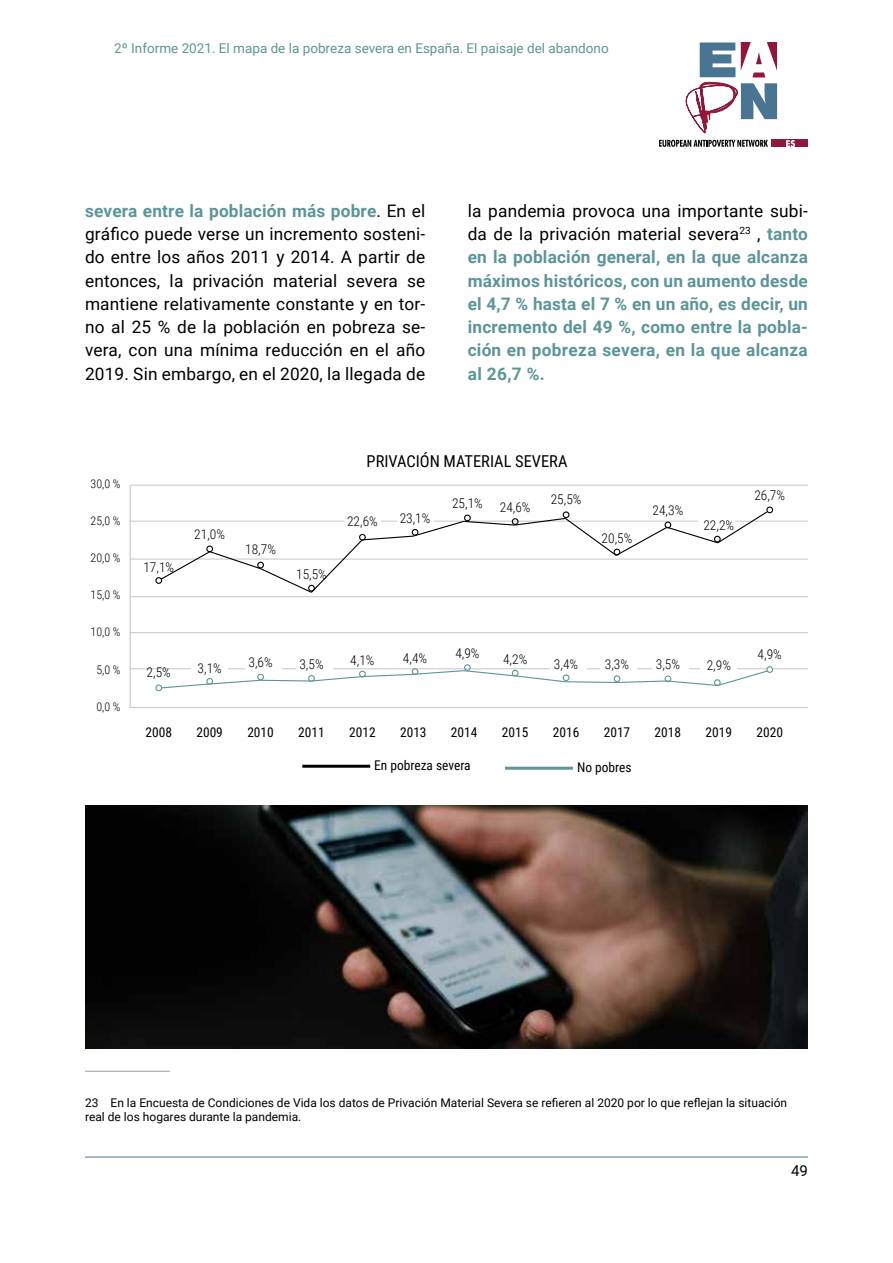
<style>
.page{position:relative;width:893px;height:1263px;background:#fff}
.page>*{position:absolute;margin:0;border:0;box-sizing:border-box;transform-origin:0 0}
.t1{font:17.25px/23.2px "Roboto";letter-spacing:.01em;color:#000;text-align:justify}
.t2{font:700 17.25px/23.2px "Roboto";letter-spacing:.02em;color:#5c9598;text-align:justify}
.t3{font:16.35px "Roboto Condensed";color:#000}
.t4{font:15px "Roboto";color:#000}
.t5{font:300 13.5px "Roboto Condensed";color:#000}
.t6{font:13.5px "Roboto Condensed";color:#000}
.t7{font:13.5px "Roboto";color:#5c9598}
.t8{font:12px/14.4px "Roboto";color:#000}
.t9{font:300 12px "Roboto Condensed";color:#000}
.s1{font-weight:700;color:#5c9598}
.s2{font-weight:400;color:#000}
</style>
<div class="page">
<svg style="left:659px;top:43px;width:118px;height:104px"></svg>
<div style="left:772px;top:139px;width:36px;height:8px;background:#8f1739"></div>
<svg style="left:786px;top:140px;width:9px;height:7px"></svg>
<hr style="left:85px;top:1157px;width:723px;height:1px;background:#497593">
<hr style="left:85px;top:1071px;width:85px;height:1px;background:#9d9d9c">
<hr style="left:302px;top:765px;width:68px;height:3px;background:#000">
<hr style="left:505px;top:767px;width:68px;height:3px;background:#5c9598">
<hr style="left:130px;top:485px;width:1px;height:223px;background:#c6c6c6">
<hr style="left:130px;top:707px;width:678px;height:1px;background:#c6c6c6">
<hr style="left:131px;top:596px;width:677px;height:1px;background:#c6c6c6">
<hr style="left:130px;top:559px;width:678px;height:1px;background:#c6c6c6">
<hr style="left:130px;top:632px;width:678px;height:1px;background:#c6c6c6">
<hr style="left:130px;top:668px;width:678px;height:1px;background:#c6c6c6">
<hr style="left:130px;top:521px;width:678px;height:1px;background:#c6c6c6">
<hr style="left:130px;top:485px;width:678px;height:1px;background:#c6c6c6">
<div style="left:464px;top:664px;width:7px;height:7px;border:1px solid #5c9598;border-radius:50%"></div>
<div style="left:766px;top:506px;width:7px;height:7px;border:1px solid #000;border-radius:50%"></div>
<div style="left:155px;top:684px;width:7px;height:7px;border:1px solid #5c9598;border-radius:50%"></div>
<div style="left:155px;top:577px;width:7px;height:7px;border:1px solid #000;border-radius:50%"></div>
<svg style="left:160px;top:510px;width:608px;height:83px"></svg>
<svg style="left:160px;top:667px;width:612px;height:22px"></svg>
<div style="left:766px;top:666px;width:7px;height:7px;border:1px solid #5c9598;border-radius:50%"></div>
<img style="left:85px;top:806px;width:723px;height:242px">
<p class="t7" style="left:114px;top:38px;width:496px">2º Informe 2021. El mapa de la pobreza severa en España. El paisaje del abandono</p>
<p class="t1" style="left:85px;top:198px;width:342px"><span class="s1">severa entre la población más pobre</span>. En el gráfico puede verse un incremento sosteni&shy;do entre los años 2011 y 2014. A partir de entonces, la privación material severa se mantiene relativamente constante y en tor&shy;no al 25 % de la población en pobreza se&shy;vera, con una mínima reducción en el año 2019. Sin embargo, en el 2020, la llegada de</p>
<p class="t2" style="left:468px;top:198px;width:342px"><span class="s2">la pandemia provoca una importante subi&shy;da de la privación material severa</span><sup>23</sup> <span class="s2">,</span> tanto en la población general, en la que alcanza máximos históricos, con un aumento desde el 4,7 % hasta el 7 % en un año, es decir, un incremento del 49 %, como entre la pobla&shy;ción en pobreza severa, en la que alcanza al 26,7 %.</p>
<p class="t9" style="left:91px;top:475px;width:31px">30,0 %</p>
<p class="t9" style="left:91px;top:512px;width:31px">25,0 %</p>
<p class="t9" style="left:91px;top:549px;width:31px">20,0 %</p>
<p class="t9" style="left:91px;top:587px;width:31px">15,0 %</p>
<p class="t9" style="left:91px;top:624px;width:31px">10,0 %</p>
<p class="t9" style="left:96px;top:661px;width:26px">5,0 %</p>
<p class="t9" style="left:96px;top:698px;width:26px">0,0 %</p>
<p class="t5" style="left:143px;top:558px;width:32px">17,1%</p>
<p class="t5" style="left:194px;top:525px;width:32px">21,0%</p>
<p class="t5" style="left:245px;top:540px;width:32px">18,7%</p>
<p class="t5" style="left:296px;top:564px;width:32px">15,5%</p>
<p class="t3" style="left:367px;top:450px;width:202px">PRIVACIÓN MATERIAL SEVERA</p>
<p class="t5" style="left:347px;top:512px;width:32px">22,6%</p>
<p class="t5" style="left:400px;top:508px;width:32px">23,1%</p>
<p class="t5" style="left:452px;top:493px;width:32px">25,1%</p>
<p class="t5" style="left:500px;top:497px;width:32px">24,6%</p>
<p class="t5" style="left:551px;top:490px;width:32px">25,5%</p>
<p class="t5" style="left:602px;top:528px;width:32px">20,5%</p>
<p class="t5" style="left:652px;top:501px;width:32px">24,3%</p>
<p class="t5" style="left:703px;top:516px;width:32px">22,2%</p>
<p class="t5" style="left:754px;top:486px;width:32px">26,7%</p>
<p class="t5" style="left:147px;top:662px;width:26px">2,5%</p>
<p class="t6" style="left:146px;top:722px;width:28px">2008</p>
<p class="t5" style="left:403px;top:649px;width:26px">4,4%</p>
<p class="t5" style="left:455px;top:644px;width:26px">4,9%</p>
<p class="t5" style="left:503px;top:650px;width:26px">4,2%</p>
<p class="t5" style="left:350px;top:650px;width:26px">4,1%</p>
<p class="t5" style="left:198px;top:658px;width:26px">3,1%</p>
<p class="t5" style="left:248px;top:653px;width:26px">3,6%</p>
<p class="t5" style="left:299px;top:655px;width:26px">3,5%</p>
<p class="t5" style="left:554px;top:654px;width:26px">3,4%</p>
<p class="t5" style="left:605px;top:654px;width:26px">3,3%</p>
<p class="t5" style="left:656px;top:654px;width:26px">3,5%</p>
<p class="t5" style="left:707px;top:655px;width:26px">2,9%</p>
<p class="t6" style="left:196px;top:722px;width:28px">2009</p>
<p class="t6" style="left:247px;top:722px;width:28px">2010</p>
<p class="t6" style="left:298px;top:722px;width:28px">2011</p>
<p class="t6" style="left:349px;top:722px;width:28px">2012</p>
<p class="t6" style="left:400px;top:722px;width:28px">2013</p>
<p class="t6" style="left:451px;top:722px;width:28px">2014</p>
<p class="t6" style="left:502px;top:722px;width:28px">2015</p>
<p class="t6" style="left:553px;top:722px;width:28px">2016</p>
<p class="t6" style="left:604px;top:722px;width:28px">2017</p>
<p class="t6" style="left:655px;top:722px;width:28px">2018</p>
<p class="t6" style="left:706px;top:722px;width:28px">2019</p>
<p class="t6" style="left:374px;top:756px;width:98px">En pobreza severa</p>
<p class="t6" style="left:577px;top:758px;width:56px">No pobres</p>
<p class="t5" style="left:758px;top:645px;width:26px">4,9%</p>
<p class="t6" style="left:756px;top:722px;width:28px">2020</p>
<p class="t8" style="left:85px;top:1095px;width:704px">23 En la Encuesta de Condiciones de Vida los datos de Privación Material Severa se refieren al 2020 por lo que reflejan la situación real de los hogares durante la pandemia.</p>
<p class="t4" style="left:791px;top:1160px;width:18px">49</p>
</div>
